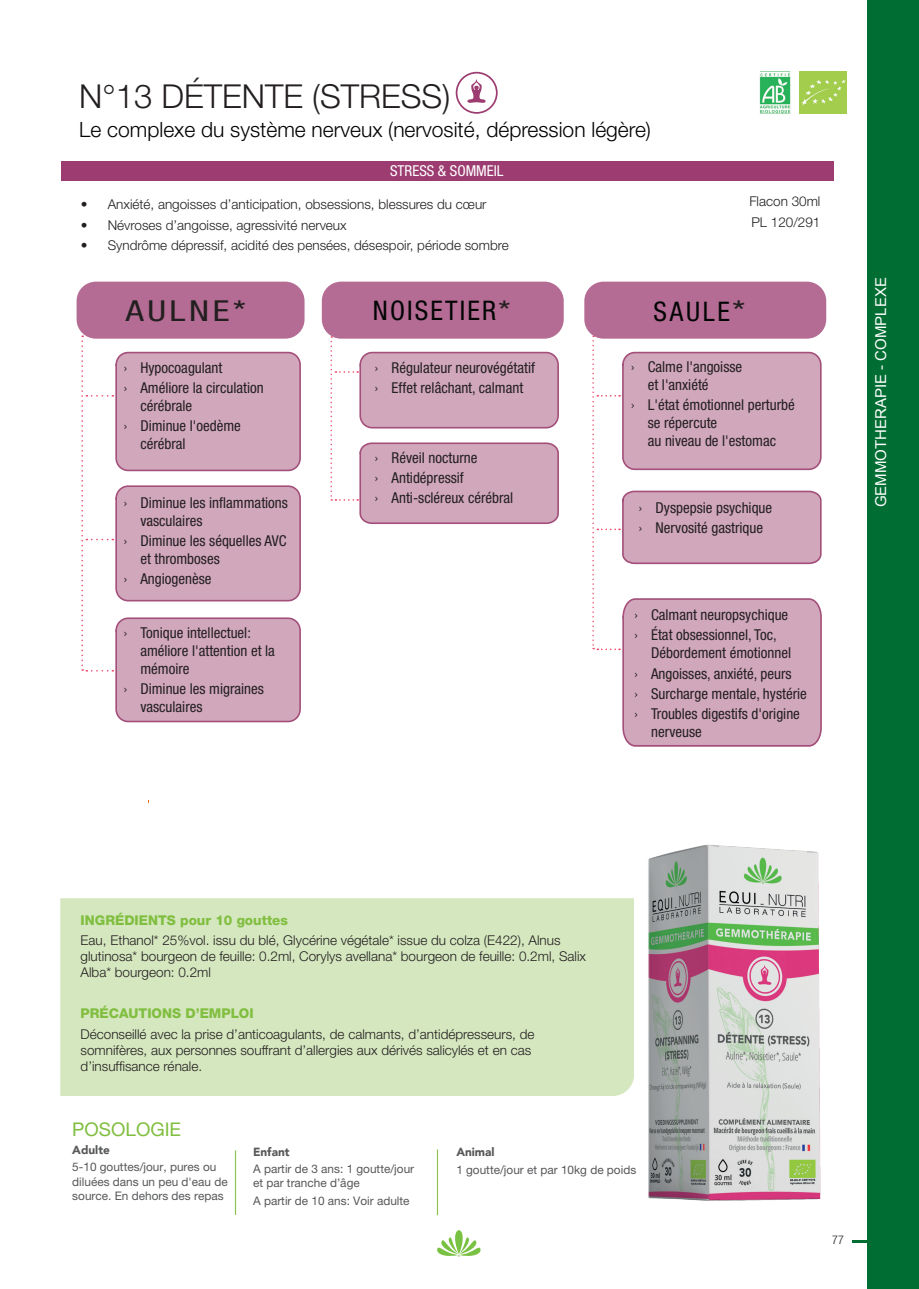
<style>
.page{position:relative;width:919px;height:1289px;background:#fff}
.page>*{position:absolute;margin:0;border:0;box-sizing:border-box;transform-origin:0 0}
.t1{font:300 33px "Helvetica Neue LT Pro";color:#231f20}
.t2{font:condensed 28.95px "Helvetica Neue LT Pro";letter-spacing:.1em;color:#231f20;scale:1.24 1}
.t3{font:condensed 27px "Helvetica Neue LT Pro";letter-spacing:.08em;color:#030505}
.t4{font:300 21px "Helvetica Neue LT Pro";color:#000}
.t5{font:18.9px "Helvetica Neue LT Pro";color:#80be3f}
.t6{font:condensed 15px/20.1px "Helvetica Neue LT Pro";color:#231f20}
.t7{font:15px "Arial";color:#fff}
.t8{font:condensed 15px "Helvetica Neue LT Pro";color:#fff}
.t9{font:300 13.5px/16.2px "Helvetica Neue LT Pro";color:#231f20}
.t10{font:800 13.5px "Helvetica Neue LT Pro";color:#80be3f}
.t11{font:300 condensed 12px "Helvetica Neue LT Pro";color:#231f20}
.t12{font:11.85px/14.1px "Helvetica Neue LT Pro";color:#57585a}
.t13{font:900 11.85px "Avenir";color:#57585a}
.s1{font-size:27.3px;color:#231f20}
.s2{font-size:28.95px;color:#231f20}
.s3{font-weight:300;font-stretch:normal}
</style>
<div class="page">
<hr style="left:852px;top:1239px;width:17px;height:3px;background:#006e33">
<div style="left:867px;top:0;width:51px;height:1288px;background:#006e33"></div>
<img style="left:759px;top:72px;width:31px;height:41px">
<img style="left:799px;top:72px;width:47px;height:41px">
<svg style="left:437px;top:1230px;width:43px;height:27px"></svg>
<div style="left:60px;top:898px;width:562px;height:197px;background:#d5e7bf"></div>
<div style="left:61px;top:161px;width:772px;height:20px;background:#9c3c71"></div>
<svg style="left:455px;top:72px;width:42px;height:42px"></svg>
<div style="left:322px;top:281px;width:241px;height:58px;background:#b46c94;border-radius:19px"></div>
<div style="left:77px;top:281px;width:227px;height:58px;background:#b46c94;border-radius:19px"></div>
<div style="left:584px;top:281px;width:242px;height:58px;background:#b46c94;border-radius:19px"></div>
<img style="left:622px;top:844px;width:199px;height:357px">
<svg style="left:81px;top:335px;width:220px;height:388px"></svg>
<svg style="left:592px;top:335px;width:230px;height:412px"></svg>
<svg style="left:330px;top:336px;width:229px;height:188px"></svg>
<hr style="left:437px;top:1149px;width:1px;height:66px;background:#8dc44e">
<hr style="left:235px;top:1150px;width:1px;height:64px;background:#8dc44e">
<h1 class="t1" style="left:79px;top:76px;width:372px">N°13 DÉTENTE (STRESS)</h1>
<h3 class="t4" style="left:79px;top:117px;width:573px">Le complexe du système nerveux (nervosité, dépression légère)</h3>
<p class="t8" style="left:390px;top:162px;width:115px">STRESS &amp; SOMMEIL</p>
<p class="t9" style="left:81px;top:196px;width:407px">• Anxiété, angoisses d’anticipation, obsessions, blessures du cœur</p>
<p class="t9" style="left:81px;top:216px;width:267px">• Névroses d’angoisse, agressivité nerveux</p>
<p class="t9" style="left:81px;top:237px;width:429px">• Syndrôme dépressif, acidité des pensées, désespoir, période sombre</p>
<p class="t9" style="left:749px;top:191px;width:73px;line-height:20.4px">Flacon 30ml<br>PL 120/291</p>
<h2 class="t2" style="left:126px;top:294px;width:98px">AULNE*</h2>
<h3 class="t3" style="left:373px;top:295px;width:139px">NOISETIER<span class="s1">*</span></h3>
<h3 class="t3" style="left:653px;top:296px;width:93px">SAULE<span class="s2">*</span></h3>
<p class="t6" style="left:123px;top:357px;width:142px"><span class="s3">›</span> Hypocoagulant<br><span class="s3">›</span> Améliore la circulation</p>
<p class="t6" style="left:123px;top:395px;width:119px;text-indent:17px">cérébrale<br><span class="s3">›</span> Diminue l'oedème</p>
<p class="t6" style="left:140px;top:433px;width:47px">cérébral</p>
<p class="t6" style="left:140px;top:493px;width:149px;line-height:18px;text-indent:-17px"><span class="s3">›</span> Diminue les inflammations vasculaires</p>
<p class="t6" style="left:140px;top:531px;width:148px;line-height:18px;text-indent:-17px"><span class="s3">›</span> Diminue les séquelles AVC et thromboses</p>
<p class="t6" style="left:123px;top:568px;width:90px"><span class="s3">›</span> Angiogenèse</p>
<p class="t6" style="left:140px;top:624px;width:136px;line-height:18px;text-indent:-17px"><span class="s3">›</span> Tonique intellectuel: améliore l'attention et la mémoire</p>
<p class="t6" style="left:140px;top:680px;width:125px;line-height:18px;text-indent:-17px"><span class="s3">›</span> Diminue les migraines vasculaires</p>
<p class="t6" style="left:374px;top:357px;width:162px"><span class="s3">›</span> Régulateur neurovégétatif <span class="s3">›</span> Effet relâchant, calmant</p>
<p class="t6" style="left:374px;top:447px;width:140px"><span class="s3">›</span> Réveil nocturne<br><span class="s3">›</span> Antidépressif<br><span class="s3">›</span> Anti-scléreux cérébral</p>
<p class="t6" style="left:647px;top:358px;width:96px;line-height:18px;text-indent:-17px"><span class="s3">›</span> Calme l'angoisse et l'anxiété</p>
<p class="t6" style="left:647px;top:396px;width:148px;line-height:18px;text-indent:-17px"><span class="s3">›</span> L'état émotionnel perturbé se répercute<br>au niveau de l'estomac</p>
<p class="t6" style="left:638px;top:497px;width:135px"><span class="s3">›</span> Dyspepsie psychique <span class="s3">›</span> Nervosité gastrique</p>
<p class="t6" style="left:634px;top:604px;width:156px"><span class="s3">›</span> Calmant neuropsychique <span class="s3">›</span> État obsessionnel, Toc,</p>
<p class="t6" style="left:634px;top:643px;width:174px;text-indent:17px">Débordement émotionnel<br><span class="s3">›</span> Angoisses, anxiété, peurs<br><span class="s3">›</span> Surcharge mentale, hystérie <span class="s3">›</span> Troubles digestifs d'origine</p>
<p class="t6" style="left:651px;top:721px;width:52px">nerveuse</p>
<p class="t7" style="left:870px;top:507px;width:232px;rotate:-90deg">GEMMOTHERAPIE - COMPLEXE</p>
<p class="t10" style="left:81px;top:911px;width:209px">INGRÉDIENTS pour 10 gouttes</p>
<p class="t9" style="left:81px;top:931px;width:507px">Eau, Ethanol* 25%vol. issu du blé, Glycérine végétale* issue du colza (E422), Alnus glutinosa* bourgeon de feuille: 0.2ml, Corylys avellana* bourgeon de feuille: 0.2ml, Salix<br>Alba* bourgeon: 0.2ml</p>
<p class="t10" style="left:81px;top:1005px;width:175px">PRÉCAUTIONS D’EMPLOI</p>
<p class="t9" style="left:81px;top:1025px;width:455px">Déconseillé avec la prise d’anticoagulants, de calmants, d’antidépresseurs, de somnifères, aux personnes souffrant d’allergies aux dérivés salicylés et en cas d’insuffisance rénale.</p>
<p class="t5" style="left:72px;top:1118px;width:110px">POSOLOGIE</p>
<p class="t13" style="left:72px;top:1139px;width:39px">Adulte</p>
<p class="t12" style="left:72px;top:1159px;width:157px">5-10 gouttes/jour, pures ou diluées dans un peu d'eau de source. En dehors des repas</p>
<p class="t13" style="left:253px;top:1141px;width:38px">Enfant</p>
<p class="t12" style="left:253px;top:1161px;width:163px">A partir de 3 ans: 1 goutte/jour et par tranche d’âge</p>
<p class="t12" style="left:253px;top:1193px;width:158px">A partir de 10 ans: Voir adulte</p>
<p class="t13" style="left:456px;top:1142px;width:40px">Animal</p>
<p class="t12" style="left:456px;top:1162px;width:181px">1 goutte/jour et par 10kg de poids</p>
<p class="t11" style="left:832px;top:1233px;width:13px">77</p>
</div>
